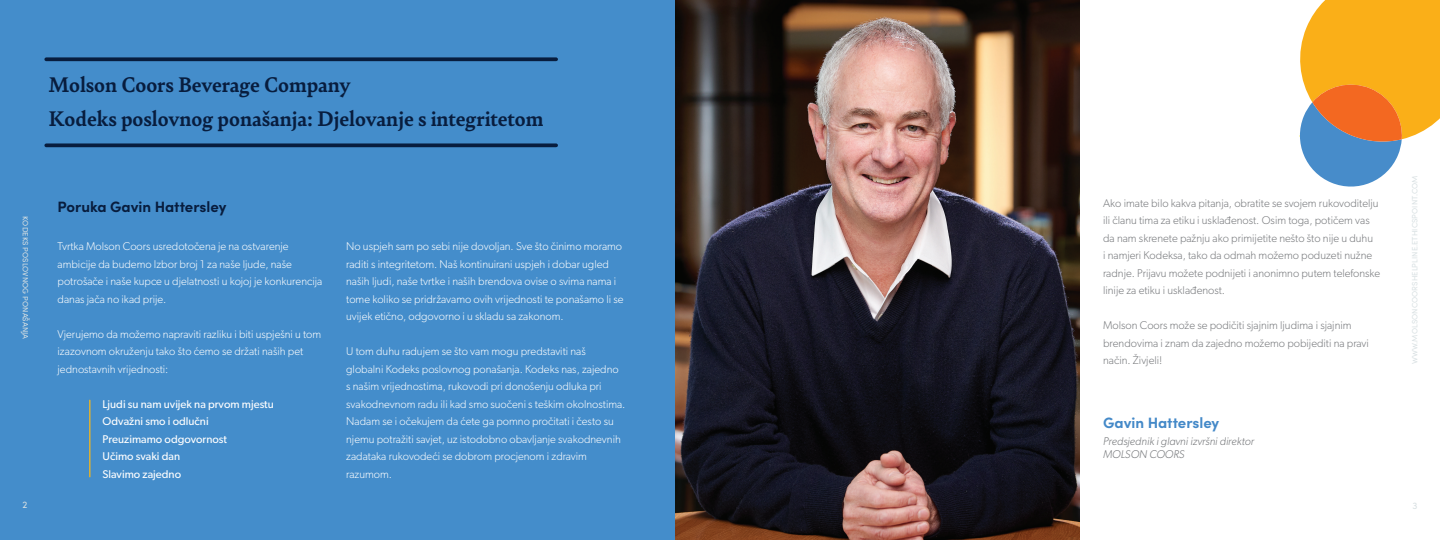
<style>
.page{position:relative;width:1440px;height:540px;background:#fff}
.page>*{position:absolute;margin:0;border:0;box-sizing:border-box;transform-origin:0 0}
.t1{font:700 22.5px "Bely";color:#081d3e}
.t2{font:700 15px "Sofia Pro";color:#081d3e}
.t3{font:700 15px "Sofia Pro";color:#4489c8}
.t4{font:300 11.25px/17.5px "Gibson";color:#fff}
.t5{font:300 11.25px/17.5px "Gibson";color:#76787b}
.t6{font:11.25px "Gibson";color:#fff}
.t7{font:italic 300 11.25px/12.8px "Gibson";color:#76787b}
.t8{font:9.62px "Sofia Pro";color:#d8e0e2}
.t9{font:7.75px "Sofia Pro";letter-spacing:.01em;color:#d8e0e2}
</style>
<div class="page">
<svg style="left:1299px;top:0;width:141px;height:187px"></svg>
<div style="left:0;top:0;width:720px;height:540px;background:#448dcb"></div>
<svg style="left:46px;top:57px;width:510px;height:4px;background:#0e284c"></svg>
<svg style="left:46px;top:143px;width:510px;height:4px;background:#0f2a4e"></svg>
<hr style="left:89px;top:400px;width:1px;height:77px;background:#fcb814">
<img style="left:675px;top:0;width:405px;height:540px">
<p class="t1" style="left:49px;top:68px;width:304px">Molson Coors Beverage Company</p>
<p class="t1" style="left:49px;top:102px;width:496px">Kodeks poslovnog ponašanja: Djelovanje s integritetom</p>
<p class="t9" style="left:31px;top:216px;width:124px;rotate:90deg">KODEKS POSLOVNOG PONAŠANJA</p>
<p class="t2" style="left:58px;top:195px;width:170px">Poruka Gavin Hattersley</p>
<p class="t4" style="left:58px;top:237px;width:233px">Tvrtka Molson Coors usredotočena je na ostvarenje</p>
<p class="t4" style="left:58px;top:255px;width:236px">ambicije da budemo Izbor broj 1 za naše ljude, naše</p>
<p class="t4" style="left:58px;top:272px;width:266px">potrošače i naše kupce u djelatnosti u kojoj je konkurencija</p>
<p class="t4" style="left:58px;top:290px;width:110px">danas jača no ikad prije.</p>
<p class="t4" style="left:58px;top:325px;width:265px">Vjerujemo da možemo napraviti razliku i biti uspješni u tom</p>
<p class="t4" style="left:58px;top:342px;width:247px">izazovnom okruženju tako što ćemo se držati naših pet</p>
<p class="t4" style="left:58px;top:360px;width:112px">jednostavnih vrijednosti:</p>
<p class="t6" style="left:103px;top:397px;width:173px">Ljudi su nam uvijek na prvom mjestu</p>
<p class="t6" style="left:103px;top:415px;width:108px">Odvažni smo i odlučni</p>
<p class="t6" style="left:103px;top:432px;width:126px">Preuzimamo odgovornost</p>
<p class="t6" style="left:103px;top:450px;width:79px">Učimo svaki dan</p>
<p class="t6" style="left:103px;top:467px;width:80px">Slavimo zajedno</p>
<p class="t4" style="left:346px;top:237px;width:279px">No uspjeh sam po sebi nije dovoljan. Sve što činimo moramo raditi s integritetom. Naš kontinuirani uspjeh i dobar ugled naših ljudi, naše tvrtke i naših brendova ovise o svima nama i tome koliko se pridržavamo ovih vrijednosti te ponašamo li se uvijek etično, odgovorno i u skladu sa zakonom.</p>
<p class="t4" style="left:346px;top:342px;width:281px">U tom duhu radujem se što vam mogu predstaviti naš globalni Kodeks poslovnog ponašanja. Kodeks nas, zajedno s našim vrijednostima, rukovodi pri donošenju odluka pri svakodnevnom radu ili kad smo suočeni s teškim okolnostima.<br>Nadam se i očekujem da ćete ga pomno pročitati i često su njemu potražiti savjet, uz istodobno obavljanje svakodnevnih zadataka rukovodeći se dobrom procjenom i zdravim razumom.</p>
<p class="t5" style="left:1103px;top:194px;width:279px">Ako imate bilo kakva pitanja, obratite se svojem rukovoditelju ili članu tima za etiku i usklađenost. Osim toga, potičem vas da nam skrenete pažnju ako primijetite nešto što nije u duhu<br>i namjeri Kodeksa, tako da odmah možemo poduzeti nužne radnje. Prijavu možete podnijeti i anonimno putem telefonske linije za etiku i usklađenost.</p>
<p class="t5" style="left:1103px;top:317px;width:267px">Molson Coors može se podičiti sjajnim ljudima i sjajnim brendovima i znam da zajedno možemo pobijediti na pravi način. Živjeli!</p>
<p class="t3" style="left:1103px;top:411px;width:118px">Gavin Hattersley</p>
<p class="t7" style="left:1103px;top:435px;width:153px">Predsjednik i glavni izvršni direktor<br>MOLSON COORS</p>
<p class="t9" style="left:1409px;top:364px;width:190px;rotate:-90deg">WWW.MOLSONCOORSHELPLINE.ETHICSPOINT.COM</p>
<p class="t8" style="left:22px;top:498px;width:6px">2</p>
<p class="t8" style="left:1412px;top:499px;width:7px">3</p>
</div>
